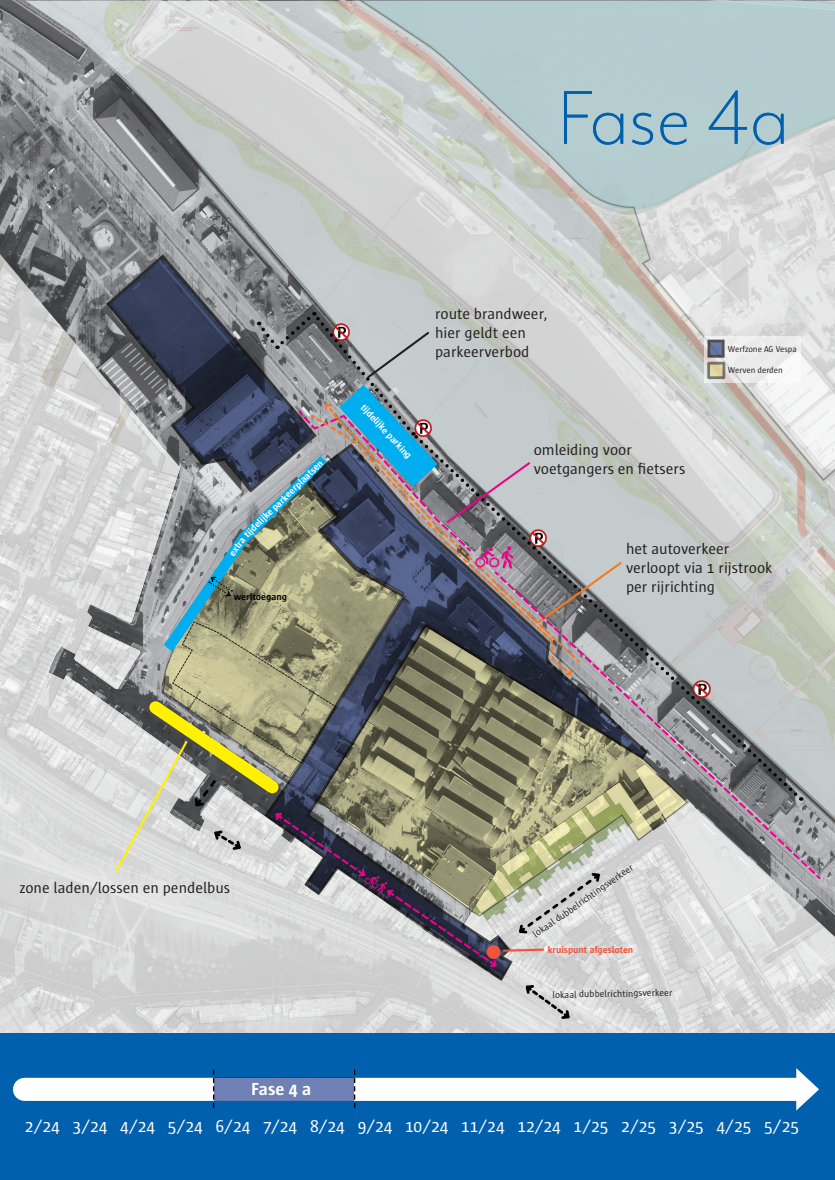
<style>
.page{position:relative;width:835px;height:1180px;background:#fff}
.page>*{position:absolute;margin:0;border:0;box-sizing:border-box;transform-origin:0 0}
.t1{font:300 87.5px "Mr Eaves Mod OT";color:#0160ad}
.t2{font:700 17.85px "Sun Antwerpen";color:#fff}
.t3{font:17.5px "Sun Antwerpen";color:#fff}
.t4{font:15.75px/18.9px "Sun Antwerpen";color:#231f20}
.t5{font:9.8px "Sun Antwerpen";color:#231f20}
.t6{font:700 9.8px "Sun Antwerpen";color:#fff}
.t7{font:700 9.8px "Sun Antwerpen";color:#f0543a}
.t8{font:700 9.8px "Sun Antwerpen";color:#040503}
.t9{font:8.75px "Sun Antwerpen";color:#231f20}
</style>
<div class="page">
<img style="left:0;top:1px;width:834px;height:1032px">
<svg style="left:264px;top:916px;width:384px;height:65px;background:#d0d0d1"></svg>
<svg style="left:106px;top:254px;width:211px;height:239px;background:#7e828a"></svg>
<svg style="left:623px;top:881px;width:64px;height:35px;background:#dadadb"></svg>
<svg style="left:703px;top:336px;width:97px;height:46px;fill:#ebebeb"></svg>
<svg style="left:711px;top:344px;width:9px;height:10px"></svg>
<svg style="left:711px;top:366px;width:10px;height:9px"></svg>
<div style="left:0;top:1033px;width:834px;height:147px;background:#0160ad"></div>
<div style="left:24px;top:1077px;width:776px;height:24px;background:#fff"></div>
<svg style="left:796px;top:1068px;width:23px;height:42px"></svg>
<div style="left:214px;top:1077px;width:140px;height:24px;background:#6f80b4"></div>
<svg style="left:213px;top:1070px;width:1px;height:37px"></svg>
<svg style="left:354px;top:1070px;width:1px;height:37px"></svg>
<svg style="left:623px;top:431px;width:177px;height:138px;background:#cdd0cd"></svg>
<svg style="left:623px;top:569px;width:199px;height:312px;background:#adaead"></svg>
<svg style="left:523px;top:983px;width:49px;height:38px;background:#c8c8c9"></svg>
<svg style="left:114px;top:311px;width:509px;height:657px;background:#969994"></svg>
<p class="t1" style="left:557px;top:70px;width:233px">Fase 4a</p>
<p class="t6" style="left:241px;top:531px;width:108px;rotate:-44deg">tijdelijke parkeerplaatsen</p>
<p class="t6" style="left:226px;top:552px;width:23px;rotate:-54deg">extra</p>
<p class="t8" style="left:234px;top:591px;width:55px">werftoegang</p>
<p class="t6" style="left:367px;top:401px;width:72px;rotate:48deg">tijdelijke parking</p>
<p class="t4" style="left:435px;top:304px;width:114px">route brandweer,</p>
<p class="t4" style="left:435px;top:323px;width:96px">hier geldt een parkeerverbod</p>
<p class="t4" style="left:533px;top:440px;width:153px">omleiding voor voetgangers en fietsers</p>
<p class="t9" style="left:727px;top:344px;width:70px">Werfzone AG Vespa</p>
<p class="t9" style="left:727px;top:365px;width:56px">Werven derden</p>
<p class="t4" style="left:626px;top:539px;width:148px">het autoverkeer verloopt via 1 rijstrook per rijrichting</p>
<p class="t4" style="left:19px;top:878px;width:212px">zone laden/lossen en pendelbus</p>
<p class="t2" style="left:251px;top:1078px;width:61px">Fase 4 a</p>
<p class="t5" style="left:530px;top:930px;width:121px;rotate:-35deg">lokaal dubbelrichtingsverkeer</p>
<p class="t7" style="left:547px;top:944px;width:87px">kruispunt afgesloten</p>
<p class="t5" style="left:552px;top:989px;width:121px;rotate:-1deg">lokaal dubbelrichtingsverkeer</p>
<p class="t3" style="left:25px;top:1115px;width:775px">2/24 3/24 4/24 5/24 6/24 7/24 8/24 9/24 10/24 11/24 12/24 1/25 2/25 3/25 4/25 5/25</p>
</div>
